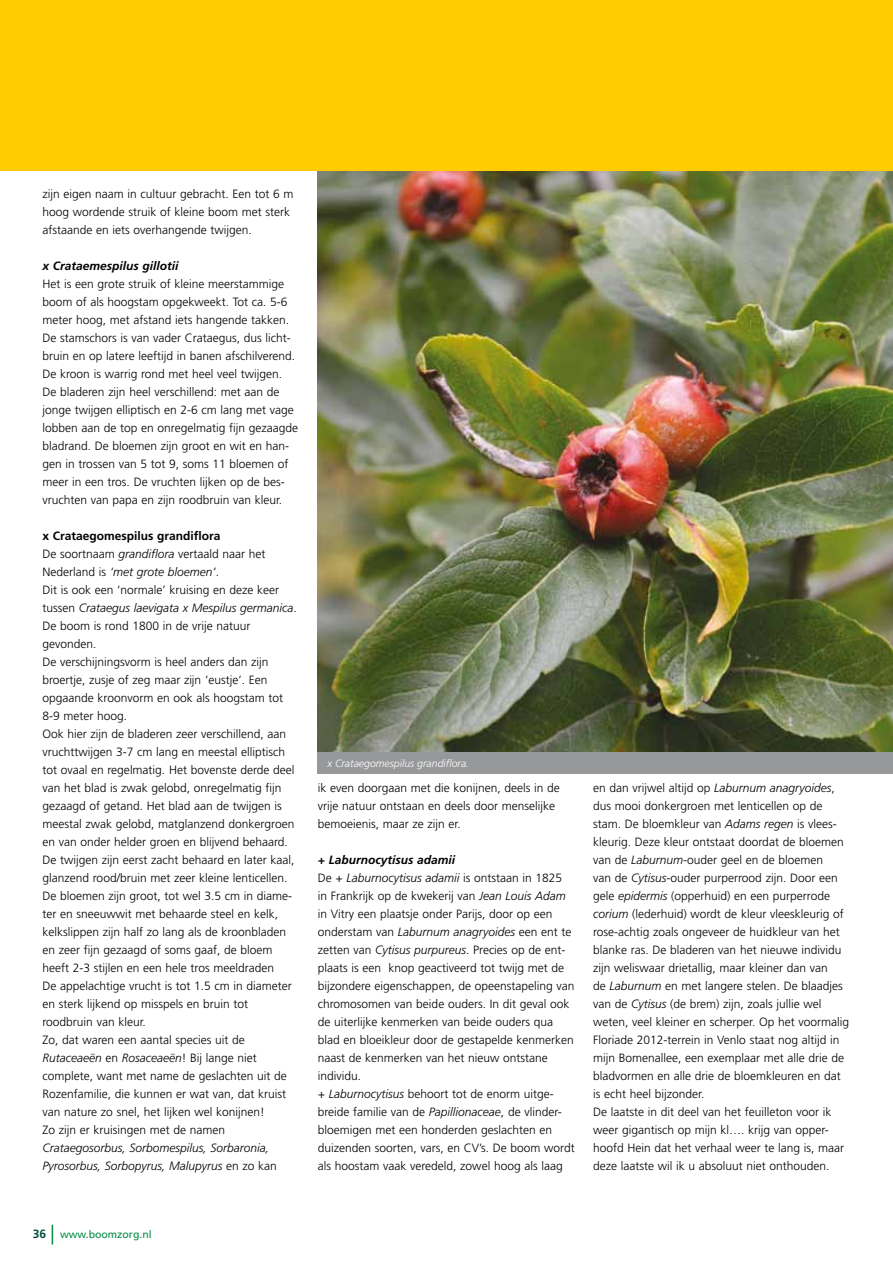
<style>
.page{position:relative;width:893px;height:1263px;background:#fff}
.page>*{position:absolute;margin:0;border:0;box-sizing:border-box;transform-origin:0 0}
.t1{font:300 12px/18px "Frutiger";color:#000}
.t2{font:italic 300 12px/18px "Frutiger";color:#000}
.t3{font:italic 700 12px "Frutiger";color:#000}
.t4{font:italic 300 10.5px "Frutiger";color:#fff}
.t5{font:10.5px "Frutiger";color:#008b45}
.s1{font-weight:700}
.s2{font-style:italic}
.s3{font-style:normal}
.s4{font-weight:700;font-style:italic}
.s5{font-weight:700;font-size:12px;color:#00523c}
</style>
<div class="page">
<svg style="left:52px;top:1225px;width:1px;height:19px"></svg>
<img style="left:318px;top:171px;width:575px;height:582px">
<div style="left:318px;top:753px;width:575px;height:21px;background:#97989a"></div>
<div style="left:0;top:0;width:893px;height:171px;background:#fecc00"></div>
<svg style="left:892px;top:492px;width:1px;height:21px"></svg>
<p class="t1" style="left:43px;top:185px;width:253px">zijn eigen naam in cultuur gebracht. Een tot 6 m hoog wordende struik of kleine boom met sterk afstaande en iets overhangende twijgen.</p>
<p class="t3" style="left:43px;top:259px;width:138px">x Crataemespilus gillotii</p>
<p class="t1" style="left:43px;top:275px;width:257px">Het is een grote struik of kleine meerstammige boom of als hoogstam opgekweekt. Tot ca. 5-6 meter hoog, met afstand iets hangende takken.<br>De stamschors is van vader Crataegus, dus licht&shy;bruin en op latere leeftijd in banen afschilverend.<br>De kroon is warrig rond met heel veel twijgen.<br>De bladeren zijn heel verschillend: met aan de jonge twijgen elliptisch en 2-6 cm lang met vage lobben aan de top en onregelmatig fijn gezaagde bladrand. De bloemen zijn groot en wit en han&shy;gen in trossen van 5 tot 9, soms 11 bloemen of meer in een tros. De vruchten lijken op de bes&shy;vruchten van papa en zijn roodbruin van kleur.</p>
<p class="t1" style="left:43px;top:527px;width:256px"><span class="s1">x Crataegomespilus grandiflora<br></span>De soortnaam <span class="s2">grandiflora</span> vertaald naar het Nederland is <span class="s2">‘met grote bloemen’</span>.<br>Dit is ook een ‘normale’ kruising en deze keer tussen <span class="s2">Crataegus laevigata x Mespilus germanica</span>.<br>De boom is rond 1800 in de vrije natuur gevonden.<br>De verschijningsvorm is heel anders dan zijn broertje, zusje of zeg maar zijn ‘eustje’. Een opgaande kroonvorm en ook als hoogstam tot 8-9 meter hoog.<br>Ook hier zijn de bladeren zeer verschillend, aan vruchttwijgen 3-7 cm lang en meestal elliptisch tot ovaal en regelmatig. Het bovenste derde deel van het blad is zwak gelobd, onregelmatig fijn gezaagd of getand. Het blad aan de twijgen is meestal zwak gelobd, matglanzend donkergroen en van onder helder groen en blijvend behaard.<br>De twijgen zijn eerst zacht behaard en later kaal, glanzend rood/bruin met zeer kleine lenticellen.<br>De bloemen zijn groot, tot wel 3.5 cm in diame&shy;ter en sneeuwwit met behaarde steel en kelk, kelkslippen zijn half zo lang als de kroonbladen en zeer fijn gezaagd of soms gaaf, de bloem heeft 2-3 stijlen en een hele tros meeldraden<br>De appelachtige vrucht is tot 1.5 cm in diameter en sterk lijkend op misspels en bruin tot roodbruin van kleur.<br>Zo, dat waren een aantal species uit de <span class="s2">Rutaceaeën</span> en <span class="s2">Rosaceaeën</span>! Bij lange niet complete, want met name de geslachten uit de Rozenfamilie, die kunnen er wat van, dat kruist van nature zo snel, het lijken wel konijnen!<br>Zo zijn er kruisingen met de namen</p>
<p class="t2" style="left:43px;top:1139px;width:236px">Crataegosorbus, Sorbomespilus, Sorbaronia,<br>Pyrosorbus, Sorbopyrus, Malupyrus <span class="s3">en zo kan</span></p>
<p class="t4" style="left:327px;top:758px;width:143px">x Crataegomespilus grandiflora.</p>
<p class="t1" style="left:318px;top:779px;width:244px">ik even doorgaan met die konijnen, deels in de vrije natuur ontstaan en deels door menselijke bemoeienis, maar ze zijn er.</p>
<p class="t1" style="left:318px;top:851px;width:258px"><span class="s4">+ Laburnocytisus adamii<br></span>De <span class="s2">+ Laburnocytisus adamii</span> is ontstaan in 1825<br>in Frankrijk op de kwekerij van <span class="s2">Jean Louis Adam </span>in Vitry een plaatsje onder Parijs, door op een onderstam van <span class="s2">Laburnum anagryoides</span> een ent te zetten van <span class="s2">Cytisus purpureus</span>. Precies op de ent&shy;plaats is een knop geactiveerd tot twijg met de bijzondere eigenschappen, de opeenstapeling van chromosomen van beide ouders. In dit geval ook de uiterlijke kenmerken van beide ouders qua blad en bloeikleur door de gestapelde kenmerken naast de kenmerken van het nieuw ontstane individu.<br><span class="s2">+ Laburnocytisus</span> behoort tot de enorm uitge&shy;breide familie van de <span class="s2">Papillionaceae</span>, de vlinder&shy;bloemigen met een honderden geslachten en duizenden soorten, vars, en CV’s. De boom wordt als hoostam vaak veredeld, zowel hoog als laag</p>
<p class="t1" style="left:593px;top:779px;width:257px">en dan vrijwel altijd op <span class="s2">Laburnum anagryoides</span>, dus mooi donkergroen met lenticellen op de stam. De bloemkleur van <span class="s2">Adams regen</span> is vlees&shy;kleurig. Deze kleur ontstaat doordat de bloemen van de <span class="s2">Laburnum</span>-ouder geel en de bloemen<br>van de <span class="s2">Cytisus</span>-ouder purperrood zijn. Door een gele <span class="s2">epidermis</span> (opperhuid) en een purperrode <span class="s2">corium</span> (lederhuid) wordt de kleur vleeskleurig of rose-achtig zoals ongeveer de huidkleur van het blanke ras. De bladeren van het nieuwe individu zijn weliswaar drietallig, maar kleiner dan van<br>de <span class="s2">Laburnum</span> en met langere stelen. De blaadjes van de <span class="s2">Cytisus</span> (de brem) zijn, zoals jullie wel weten, veel kleiner en scherper. Op het voormalig Floriade 2012-terrein in Venlo staat nog altijd in mijn Bomenallee, een exemplaar met alle drie de bladvormen en alle drie de bloemkleuren en dat is echt heel bijzonder.<br>De laatste in dit deel van het feuilleton voor ik weer gigantisch op mijn kl…. krijg van opper&shy;hoofd Hein dat het verhaal weer te lang is, maar deze laatste wil ik u absoluut niet onthouden.</p>
<p class="t5" style="left:33px;top:1228px;width:120px"><span class="s5">36</span> www.boomzorg.nl</p>
</div>
